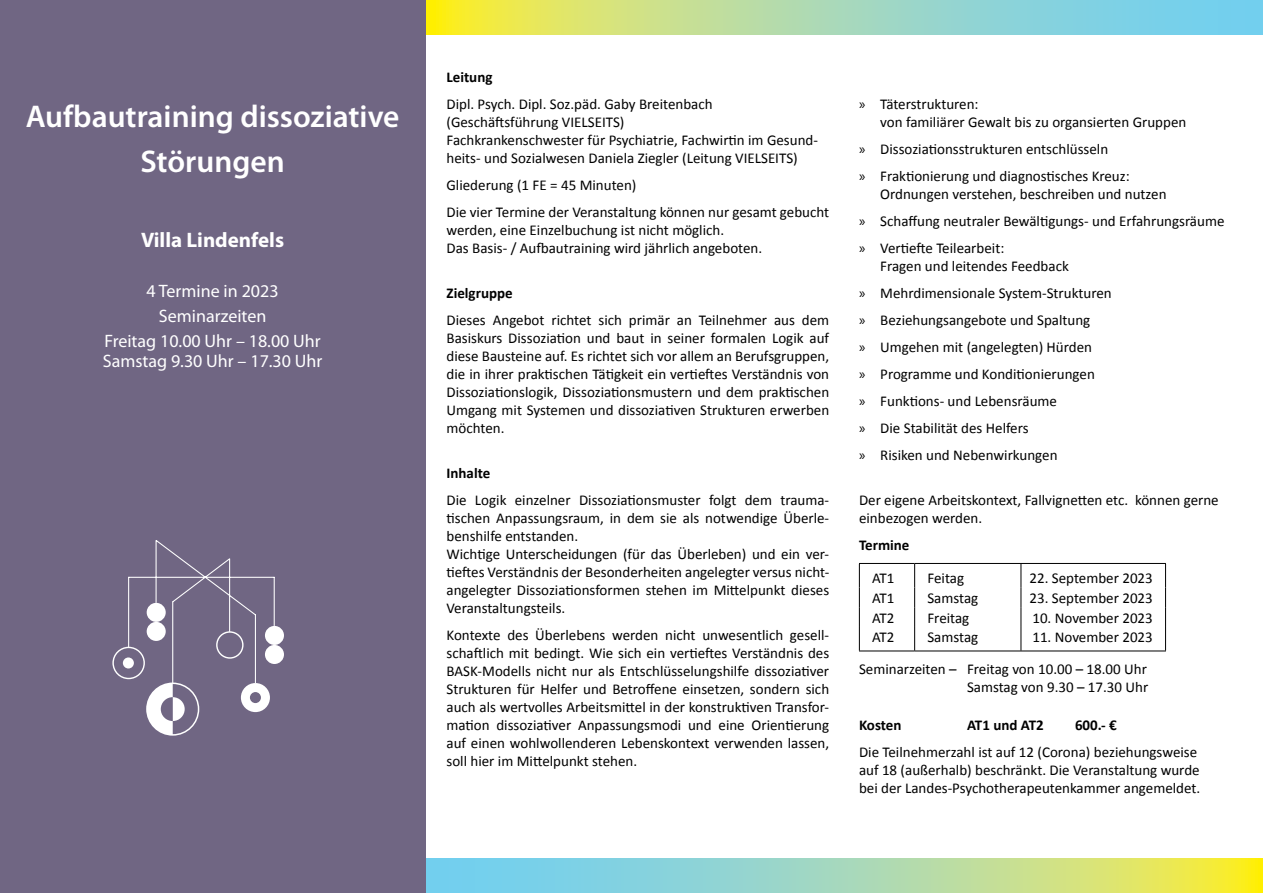
<style>
.page{position:relative;width:1263px;height:893px;background:#fff}
.page>*{position:absolute;margin:0;border:0;box-sizing:border-box;transform-origin:0 0}
.t1{font:600 31.5px/45px "Myriad Pro";color:#fff;text-align:center}
.t2{font:700 21px "Myriad Pro";color:#fff}
.t3{font:18px/24.9px "Myriad Pro";color:#fff;text-align:center}
.t4{font:15px/18px "Calibri";color:#000}
.t5{font:700 15px "Calibri";color:#000}
.s1{font-family:"Myriad Pro"}
</style>
<div class="page">
<svg style="left:425px;top:0;width:838px;height:34px;background:#acdaaa"></svg>
<svg style="left:425px;top:859px;width:838px;height:34px;background:#acdaab"></svg>
<hr style="left:859px;top:563px;width:56px;height:1px;background:#000">
<hr style="left:915px;top:563px;width:106px;height:1px;background:#000">
<hr style="left:1021px;top:563px;width:145px;height:1px;background:#000">
<svg style="left:859px;top:564px;width:1px;height:87px"></svg>
<svg style="left:1165px;top:564px;width:1px;height:87px"></svg>
<hr style="left:859px;top:651px;width:56px;height:1px;background:#000">
<hr style="left:915px;top:651px;width:106px;height:1px;background:#000">
<hr style="left:1021px;top:651px;width:145px;height:1px;background:#000">
<svg style="left:914px;top:564px;width:1px;height:87px"></svg>
<svg style="left:1020px;top:564px;width:1px;height:87px"></svg>
<div style="left:0;top:0;width:425px;height:893px;background:#706683"></div>
<div style="left:265px;top:626px;width:19px;height:19px;background:#fff;border-radius:50%"></div>
<div style="left:265px;top:645px;width:19px;height:19px;background:#fff;border-radius:50%"></div>
<div style="left:112px;top:647px;width:33px;height:32px;border:1px solid #fff;border-radius:50%"></div>
<div style="left:123px;top:657px;width:11px;height:11px;background:#fff;border-radius:50%"></div>
<svg style="left:127px;top:540px;width:149px;height:194px"></svg>
<h1 class="t1" style="left:26px;top:93px;width:375px">Aufbautraining dissoziative<br>Störungen</h1>
<h2 class="t2" style="left:141px;top:226px;width:145px">Villa Lindenfels</h2>
<p class="t3" style="left:104px;top:278px;width:218px">4 Termine in 2023<br>Seminarzeiten<br>Freitag 10.00 Uhr – 18.00 Uhr</p>
<p class="t3" style="left:103px;top:349px;width:221px">Samstag 9.30 Uhr – 17.30 Uhr</p>
<p class="t5" style="left:446px;top:67px;width:48px">Leitung</p>
<p class="t4" style="left:446px;top:95px;width:373px">Dipl. Psych. Dipl. Soz.päd. Gaby Breitenbach (Geschäftsführung VIELSEITS)<br>Fachkrankenschwester für Psychiatrie, Fachwirtin im Gesund&shy;heits- und Sozialwesen Daniela Ziegler (Leitung VIELSEITS)</p>
<p class="t4" style="left:446px;top:171px;width:384px;line-height:27px">Gliederung (1 FE = 45 Minuten)<br>Die vier Termine der Veranstaltung können nur gesamt gebucht</p>
<p class="t4" style="left:446px;top:221px;width:317px">werden, eine Einzelbuchung ist nicht möglich.<br>Das Basis- / Aufbautraining wird jährlich angeboten.</p>
<p class="t5" style="left:446px;top:283px;width:68px">Zielgruppe</p>
<p class="t4" style="left:446px;top:311px;width:384px;text-align:justify">Dieses Angebot richtet sich primär an Teilnehmer aus dem Basiskurs Dissoziation und baut in seiner formalen Logik auf diese Bausteine auf. Es richtet sich vor allem an Berufsgruppen, die in ihrer praktischen Tätigkeit ein vertieftes Verständnis von Dissoziationslogik, Dissoziationsmustern und dem praktischen Umgang mit Systemen und dissoziativen Strukturen erwerben möchten.</p>
<p class="t5" style="left:446px;top:463px;width:45px">Inhalte</p>
<p class="t4" style="left:446px;top:491px;width:384px">Die Logik einzelner Dissoziationsmuster folgt dem trauma&shy;tischen Anpassungsraum, in dem sie als notwendige Überle&shy;benshilfe entstanden.<br>Wichtige Unterscheidungen (für das Überleben) und ein ver&shy;tieftes Verständnis der Besonderheiten angelegter versus nicht&shy;angelegter Dissoziationsformen stehen im Mittelpunkt dieses Veranstaltungsteils.</p>
<p class="t4" style="left:446px;top:626px;width:384px;text-align:justify">Kontexte des Überlebens werden nicht unwesentlich gesell&shy;schaftlich mit bedingt. Wie sich ein vertieftes Verständnis des BASK-Modells nicht nur als Entschlüsselungshilfe dissoziativer Strukturen für Helfer und Betroffene einsetzen, sondern sich auch als wertvolles Arbeitsmittel in der konstruktiven Transfor&shy;mation dissoziativer Anpassungsmodi und eine Orientierung auf einen wohlwollenderen Lebenskontext verwenden lassen, soll hier im Mittelpunkt stehen.</p>
<p class="t4" style="left:880px;top:95px;width:308px;text-indent:-21px"><span class="s1">»</span> Täterstrukturen:<br>von familiärer Gewalt bis zu organsierten Gruppen</p>
<p class="t4" style="left:859px;top:135px;width:272px;line-height:27px"><span class="s1">»</span> Dissoziationsstrukturen entschlüsseln<br><span class="s1">»</span> Fraktionierung und diagnostisches Kreuz:</p>
<p class="t4" style="left:859px;top:180px;width:367px;line-height:27px;text-indent:21px">Ordnungen verstehen, beschreiben und nutzen<br><span class="s1">»</span> Schaffung neutraler Bewältigungs- und Erfahrungsräume <span class="s1">»</span> Vertiefte Teilearbeit:</p>
<p class="t4" style="left:859px;top:252px;width:254px;line-height:27px;text-indent:21px">Fragen und leitendes Feedback<br><span class="s1">»</span> Mehrdimensionale System-Strukturen <span class="s1">»</span> Beziehungsangebote und Spaltung<br><span class="s1">»</span> Umgehen mit (angelegten) Hürden<br><span class="s1">»</span> Programme und Konditionierungen<br><span class="s1">»</span> Funktions- und Lebensräume<br><span class="s1">»</span> Die Stabilität des Helfers<br><span class="s1">»</span> Risiken und Nebenwirkungen</p>
<p class="t4" style="left:859px;top:491px;width:361px">Der eigene Arbeitskontext, Fallvignetten etc. können gerne einbezogen werden.</p>
<p class="t5" style="left:859px;top:535px;width:52px">Termine</p>
<p class="t4" style="left:872px;top:569px;width:24px">AT1</p>
<p class="t4" style="left:927px;top:569px;width:38px">Feitag</p>
<p class="t4" style="left:1029px;top:569px;width:125px">22. September 2023</p>
<p class="t4" style="left:872px;top:589px;width:24px">AT1</p>
<p class="t4" style="left:927px;top:589px;width:52px">Samstag</p>
<p class="t4" style="left:1029px;top:589px;width:125px">23. September 2023</p>
<p class="t4" style="left:872px;top:609px;width:24px">AT2</p>
<p class="t4" style="left:927px;top:609px;width:43px">Freitag</p>
<p class="t4" style="left:1032px;top:609px;width:122px">10. November 2023</p>
<p class="t4" style="left:872px;top:628px;width:24px">AT2</p>
<p class="t4" style="left:927px;top:628px;width:52px">Samstag</p>
<p class="t4" style="left:859px;top:622px;width:295px;line-height:31.3px;text-indent:173px">11. November 2023<br>Seminarzeiten – Freitag von 10.00 – 18.00 Uhr</p>
<p class="t4" style="left:967px;top:678px;width:183px">Samstag von 9.30 – 17.30 Uhr</p>
<p class="t5" style="left:859px;top:715px;width:44px">Kosten</p>
<p class="t5" style="left:967px;top:715px;width:78px">AT1 und AT2</p>
<p class="t5" style="left:1075px;top:715px;width:43px">600.- €</p>
<p class="t4" style="left:859px;top:743px;width:343px">Die Teilnehmerzahl ist auf 12 (Corona) beziehungsweise auf 18 (außerhalb) beschränkt. Die Veranstaltung wurde bei der Landes-Psychotherapeutenkammer angemeldet.</p>
</div>
